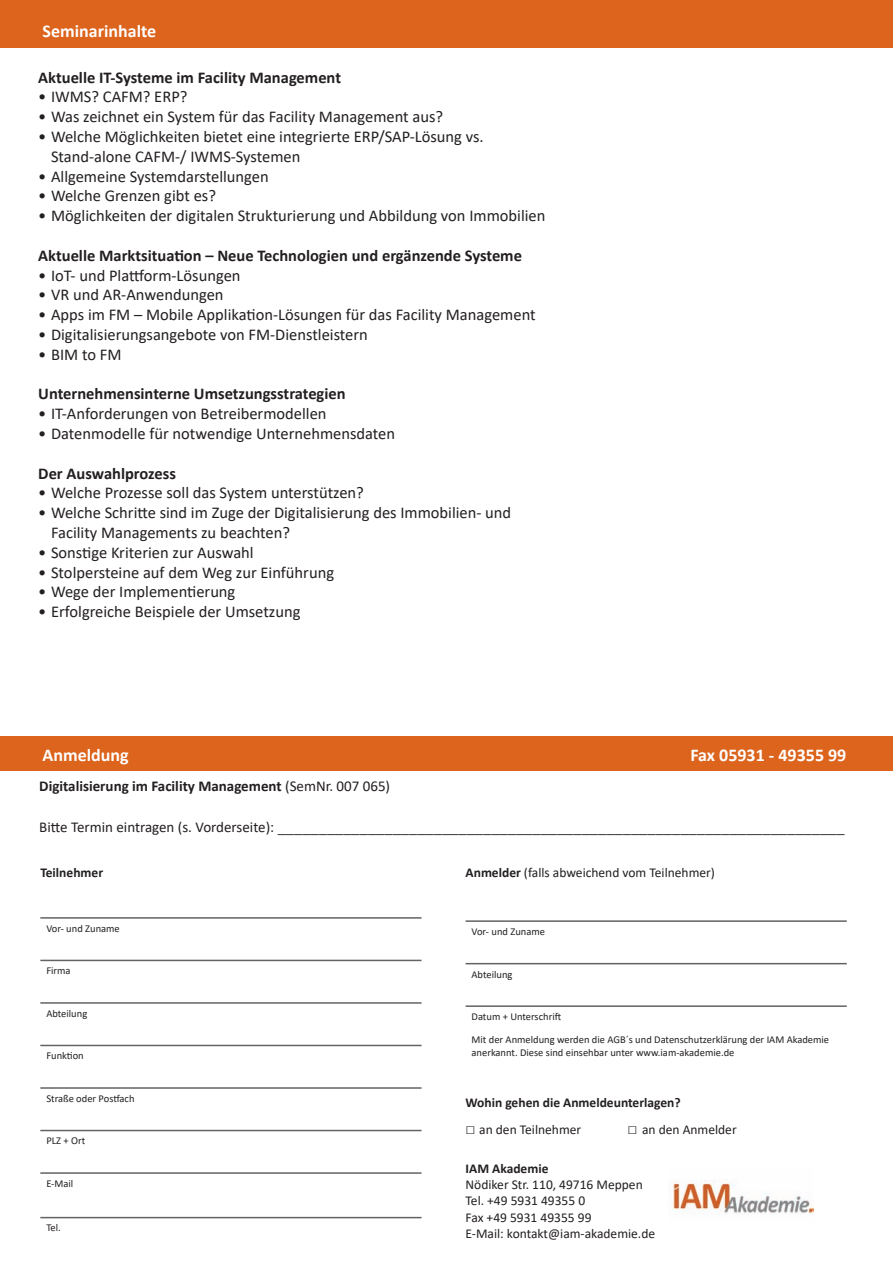
<style>
.page{position:relative;width:893px;height:1263px;background:#fff}
.page>*{position:absolute;margin:0;border:0;box-sizing:border-box;transform-origin:0 0}
.t1{font:700 18px "Calibri";color:#fff}
.t2{font:16.5px/19.8px "Calibri";color:#231f20}
.t3{font:700 16.5px "Calibri";color:#231f20}
.t4{font:16.5px "Calibri";color:#3e3e3f}
.t5{font:700 15px "Calibri";color:#231f20}
.t6{font:13.5px/16.2px "Calibri";color:#231f20}
.t7{font:700 13.5px "Calibri";color:#231f20}
.t8{font:10.5px/12.6px "Calibri";color:#231f20}
.s1{font-weight:400}
.s2{font-size:15px;color:#231f20}
.s3{font-weight:700}
.s4{font-family:"Arial";font-weight:700;font-size:16.5px}
</style>
<div class="page">
<div style="left:0;top:0;width:893px;height:48px;background:#dc641c"></div>
<div style="left:0;top:737px;width:893px;height:34px;background:#dc641c"></div>
<hr style="left:40px;top:917px;width:382px;height:2px;background:#636366">
<hr style="left:40px;top:960px;width:382px;height:1px;background:#636366">
<hr style="left:40px;top:1002px;width:382px;height:2px;background:#636366">
<hr style="left:40px;top:1045px;width:382px;height:1px;background:#636366">
<hr style="left:40px;top:1087px;width:382px;height:2px;background:#636366">
<hr style="left:40px;top:1130px;width:382px;height:1px;background:#636366">
<hr style="left:40px;top:1172px;width:382px;height:2px;background:#636366">
<hr style="left:40px;top:1217px;width:382px;height:1px;background:#636366">
<hr style="left:466px;top:920px;width:381px;height:2px;background:#636366">
<hr style="left:466px;top:963px;width:381px;height:1px;background:#636366">
<hr style="left:466px;top:1005px;width:381px;height:2px;background:#636366">
<img style="left:673px;top:1180px;width:141px;height:35px">
<p class="t1" style="left:43px;top:18px;width:115px">Seminarinhalte</p>
<p class="t3" style="left:38px;top:65px;width:304px">Aktuelle IT-Systeme im Facility Management</p>
<p class="t2" style="left:38px;top:87px;width:151px">• IWMS? CAFM? ERP?</p>
<p class="t2" style="left:38px;top:106px;width:406px">• Was zeichnet ein System für das Facility Management aus?</p>
<p class="t2" style="left:51px;top:126px;width:434px;text-indent:-13px">• Welche Möglichkeiten bietet eine integrierte ERP/SAP-Lösung vs.<br>Stand-alone CAFM-/ IWMS-Systemen</p>
<p class="t2" style="left:38px;top:166px;width:232px">• Allgemeine Systemdarstellungen</p>
<p class="t2" style="left:38px;top:186px;width:179px">• Welche Grenzen gibt es?</p>
<p class="t2" style="left:38px;top:205px;width:509px">• Möglichkeiten der digitalen Strukturierung und Abbildung von Immobilien</p>
<p class="t3" style="left:38px;top:244px;width:485px">Aktuelle Marktsituation – Neue Technologien und ergänzende Systeme</p>
<p class="t2" style="left:38px;top:265px;width:204px">• IoT- und Plattform-Lösungen</p>
<p class="t2" style="left:38px;top:285px;width:187px">• VR und AR-Anwendungen</p>
<p class="t2" style="left:38px;top:304px;width:499px">• Apps im FM – Mobile Applikation-Lösungen für das Facility Management</p>
<p class="t2" style="left:38px;top:324px;width:331px">• Digitalisierungsangebote von FM-Dienstleistern</p>
<p class="t2" style="left:38px;top:344px;width:85px">• BIM to FM</p>
<p class="t3" style="left:38px;top:382px;width:309px">Unternehmensinterne Umsetzungsstrategien</p>
<p class="t2" style="left:38px;top:403px;width:290px">• IT-Anforderungen von Betreibermodellen</p>
<p class="t2" style="left:38px;top:423px;width:358px">• Datenmodelle für notwendige Unternehmensdaten</p>
<p class="t3" style="left:38px;top:461px;width:139px">Der Auswahlprozess</p>
<p class="t2" style="left:38px;top:483px;width:327px">• Welche Prozesse soll das System unterstützen?</p>
<p class="t2" style="left:51px;top:502px;width:462px;text-indent:-13px">• Welche Schritte sind im Zuge der Digitalisierung des Immobilien- und<br>Facility Managements zu beachten?</p>
<p class="t2" style="left:38px;top:542px;width:217px">• Sonstige Kriterien zur Auswahl</p>
<p class="t2" style="left:38px;top:562px;width:297px">• Stolpersteine auf dem Weg zur Einführung</p>
<p class="t2" style="left:38px;top:582px;width:199px">• Wege der Implementierung</p>
<p class="t2" style="left:38px;top:601px;width:264px">• Erfolgreiche Beispiele der Umsetzung</p>
<p class="t1" style="left:43px;top:742px;width:88px">Anmeldung</p>
<p class="t1" style="left:690px;top:742px;width:158px">Fax 05931 - 49355 99</p>
<p class="t5" style="left:39px;top:775px;width:352px">Digitalisierung im Facility Management <span class="s1">(SemNr. 007 065)</span></p>
<p class="t4" style="left:39px;top:815px;width:807px"><span class="s2">Bitte Termin eintragen (s. Vorderseite):</span> _____________________________________________________________________</p>
<p class="t7" style="left:40px;top:863px;width:64px">Teilnehmer</p>
<p class="t8" style="left:46px;top:922px;width:75px">Vor- und Zuname</p>
<p class="t8" style="left:46px;top:964px;width:26px">Firma</p>
<p class="t8" style="left:46px;top:1007px;width:42px">Abteilung</p>
<p class="t8" style="left:46px;top:1049px;width:39px">Funktion</p>
<p class="t8" style="left:46px;top:1092px;width:90px">Straße oder Postfach</p>
<p class="t8" style="left:46px;top:1134px;width:40px">PLZ + Ort</p>
<p class="t8" style="left:46px;top:1177px;width:29px">E-Mail</p>
<p class="t8" style="left:46px;top:1221px;width:16px">Tel.</p>
<p class="t6" style="left:466px;top:864px;width:251px"><span class="s3">Anmelder</span> (falls abweichend vom Teilnehmer)</p>
<p class="t8" style="left:472px;top:925px;width:75px">Vor- und Zuname</p>
<p class="t8" style="left:472px;top:967px;width:42px">Abteilung</p>
<p class="t8" style="left:472px;top:1010px;width:91px">Datum + Unterschrift</p>
<p class="t8" style="left:472px;top:1033px;width:359px">Mit der Anmeldung werden die AGB´s und Datenschutzerklärung der IAM Akademie anerkannt. Diese sind einsehbar unter www.iam-akademie.de</p>
<p class="t7" style="left:466px;top:1093px;width:217px">Wohin gehen die Anmeldeunterlagen?</p>
<p class="t6" style="left:466px;top:1121px;width:117px"><span class="s4">□</span> an den Teilnehmer</p>
<p class="t6" style="left:628px;top:1121px;width:111px"><span class="s4">□</span> an den Anmelder</p>
<p class="t7" style="left:466px;top:1159px;width:84px">IAM Akademie</p>
<p class="t6" style="left:466px;top:1176px;width:191px">Nödiker Str. 110, 49716 Meppen<br>Tel. +49 5931 49355 0<br>Fax +49 5931 49355 99<br>E-Mail: kontakt@iam-akademie.de</p>
</div>
